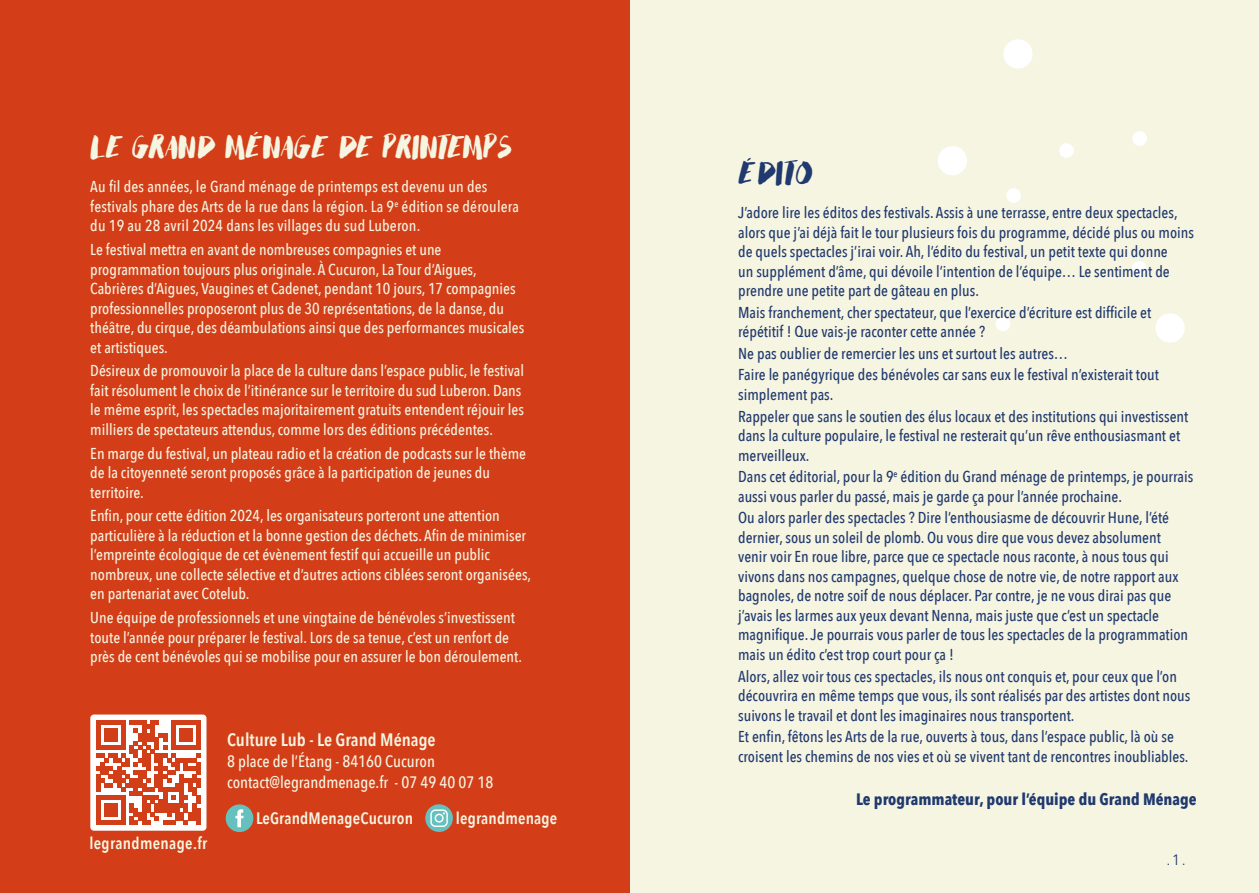
<style>
.page{position:relative;width:1259px;height:893px;background:#fff}
.page>*{position:absolute;margin:0;border:0;box-sizing:border-box;transform-origin:0 0}
.t1{font:25.5px "Tindra";color:#f6f5e2}
.t2{font:25.5px "Tindra";letter-spacing:-.005em;color:#20396e}
.t3{font:600 18px "Avenir Next Condensed";color:#f6f5e2}
.t4{font:500 16.5px/21px "Avenir Next Condensed";color:#f6f5e2}
.t5{font:600 16.5px "Avenir Next Condensed";letter-spacing:.01em;color:#f6f5e2}
.t6{font:700 16.5px "Avenir Next Condensed";color:#20396e}
.t7{font:500 15.75px/19.5px "Avenir Next Condensed";color:#20396e}
.t8{font:500 15.75px/19.5px "Avenir Next Condensed";color:#f6f5e2}
.t9{font:15px "Avenir Next Condensed";color:#20396e}
</style>
<div class="page">
<div style="left:0;top:0;width:629px;height:893px;background:#d33e18"></div>
<div style="left:630px;top:0;width:629px;height:893px;background:#f6f5e2"></div>
<svg style="left:226px;top:804px;width:27px;height:28px"></svg>
<div style="left:425px;top:804px;width:28px;height:28px;background:#66c1be;border-radius:50%"></div>
<svg style="left:430px;top:809px;width:18px;height:18px"></svg>
<div style="left:90px;top:714px;width:116px;height:117px;background:#fff;border-radius:4px"></div>
<svg style="left:96px;top:720px;width:104px;height:105px"></svg>
<div style="left:1155px;top:313px;width:30px;height:30px;background:#fff;border-radius:50%"></div>
<div style="left:1059px;top:143px;width:15px;height:15px;background:#fff;border-radius:50%"></div>
<div style="left:1132px;top:261px;width:14px;height:15px;background:#fff;border-radius:50%"></div>
<svg style="left:1003px;top:39px;width:30px;height:30px"></svg>
<svg style="left:1132px;top:131px;width:15px;height:15px"></svg>
<svg style="left:1006px;top:188px;width:15px;height:15px"></svg>
<svg style="left:938px;top:146px;width:29px;height:29px"></svg>
<div style="left:995px;top:317px;width:15px;height:14px;background:#fff;border-radius:50%"></div>
<h1 class="t1" style="left:90px;top:129px;width:423px">LE GRAND MÉNAGE DE PRINTEMPS</h1>
<p class="t8" style="left:90px;top:177px;width:430px">Au fil des années, le Grand ménage de printemps est devenu un des festivals phare des Arts de la rue dans la région. La 9<sup>e</sup> édition se déroulera du 19 au 28 avril 2024 dans les villages du sud Luberon.</p>
<p class="t8" style="left:90px;top:240px;width:435px">Le festival mettra en avant de nombreuses compagnies et une programmation toujours plus originale. À Cucuron, La Tour d’Aigues, Cabrières d’Aigues, Vaugines et Cadenet, pendant 10 jours, 17 compagnies professionnelles proposeront plus de 30 représentations, de la danse, du théâtre, du cirque, des déambulations ainsi que des performances musicales et artistiques.</p>
<p class="t8" style="left:90px;top:361px;width:435px">Désireux de promouvoir la place de la culture dans l’espace public, le festival fait résolument le choix de l’itinérance sur le territoire du sud Luberon. Dans le même esprit, les spectacles majoritairement gratuits entendent réjouir les milliers de spectateurs attendus, comme lors des éditions précédentes.</p>
<p class="t8" style="left:90px;top:443px;width:437px">En marge du festival, un plateau radio et la création de podcasts sur le thème de la citoyenneté seront proposés grâce à la participation de jeunes du territoire.</p>
<p class="t8" style="left:90px;top:506px;width:442px">Enfin, pour cette édition 2024, les organisateurs porteront une attention particulière à la réduction et la bonne gestion des déchets. Afin de minimiser l’empreinte écologique de cet évènement festif qui accueille un public nombreux, une collecte sélective et d’autres actions ciblées seront organisées, en partenariat avec Cotelub.</p>
<p class="t8" style="left:90px;top:608px;width:433px">Une équipe de professionnels et une vingtaine de bénévoles s’investissent toute l’année pour préparer le festival. Lors de sa tenue, c’est un renfort de près de cent bénévoles qui se mobilise pour en assurer le bon déroulement.</p>
<p class="t5" style="left:89px;top:829px;width:119px">legrandmenage.fr</p>
<p class="t3" style="left:227px;top:724px;width:210px">Culture Lub - Le Grand Ménage</p>
<p class="t4" style="left:227px;top:751px;width:268px">8 place de l’Étang - 84160 Cucuron contact@legrandmenage.fr - 07 49 40 07 18</p>
<p class="t5" style="left:256px;top:804px;width:158px">LeGrandMenageCucuron</p>
<p class="t5" style="left:456px;top:804px;width:103px">legrandmenage</p>
<h1 class="t2" style="left:738px;top:155px;width:76px">ÉDITO</h1>
<p class="t7" style="left:738px;top:203px;width:457px">J’adore lire les éditos des festivals. Assis à une terrasse, entre deux spectacles, alors que j’ai déjà fait le tour plusieurs fois du programme, décidé plus ou moins de quels spectacles j’irai voir. Ah, l’édito du festival, un petit texte qui donne<br>un supplément d’âme, qui dévoile l’intention de l’équipe… Le sentiment de prendre une petite part de gâteau en plus.</p>
<p class="t7" style="left:738px;top:302px;width:415px">Mais franchement, cher spectateur, que l’exercice d’écriture est difficile et répétitif ! Que vais-je raconter cette année ?</p>
<p class="t7" style="left:738px;top:342px;width:422px;line-height:21.6px">Ne pas oublier de remercier les uns et surtout les autres…<br>Faire le panégyrique des bénévoles car sans eux le festival n’existerait tout</p>
<p class="t7" style="left:738px;top:384px;width:452px;line-height:21.6px">simplement pas.<br>Rappeler que sans le soutien des élus locaux et des institutions qui investissent</p>
<p class="t7" style="left:738px;top:426px;width:443px">dans la culture populaire, le festival ne resterait qu’un rêve enthousiasmant et merveilleux.</p>
<p class="t7" style="left:738px;top:467px;width:456px">Dans cet éditorial, pour la 9<sup>e</sup> édition du Grand ménage de printemps, je pourrais aussi vous parler du passé, mais je garde ça pour l’année prochaine.</p>
<p class="t7" style="left:738px;top:508px;width:451px">Ou alors parler des spectacles ? Dire l’enthousiasme de découvrir Hune, l’été dernier, sous un soleil de plomb. Ou vous dire que vous devez absolument venir voir En roue libre, parce que ce spectacle nous raconte, à nous tous qui vivons dans nos campagnes, quelque chose de notre vie, de notre rapport aux bagnoles, de notre soif de nous déplacer. Par contre, je ne vous dirai pas que j’avais les larmes aux yeux devant Nenna, mais juste que c’est un spectacle magnifique. Je pourrais vous parler de tous les spectacles de la programmation mais un édito c’est trop court pour ça !</p>
<p class="t7" style="left:738px;top:666px;width:454px">Alors, allez voir tous ces spectacles, ils nous ont conquis et, pour ceux que l’on découvrira en même temps que vous, ils sont réalisés par des artistes dont nous suivons le travail et dont les imaginaires nous transportent.</p>
<p class="t7" style="left:738px;top:727px;width:452px">Et enfin, fêtons les Arts de la rue, ouverts à tous, dans l’espace public, là où se croisent les chemins de nos vies et où se vivent tant de rencontres inoubliables.</p>
<p class="t6" style="left:856px;top:789px;width:342px">Le programmateur, pour l’équipe du Grand Ménage</p>
<p class="t9" style="left:1166px;top:847px;width:20px">. 1 .</p>
</div>
